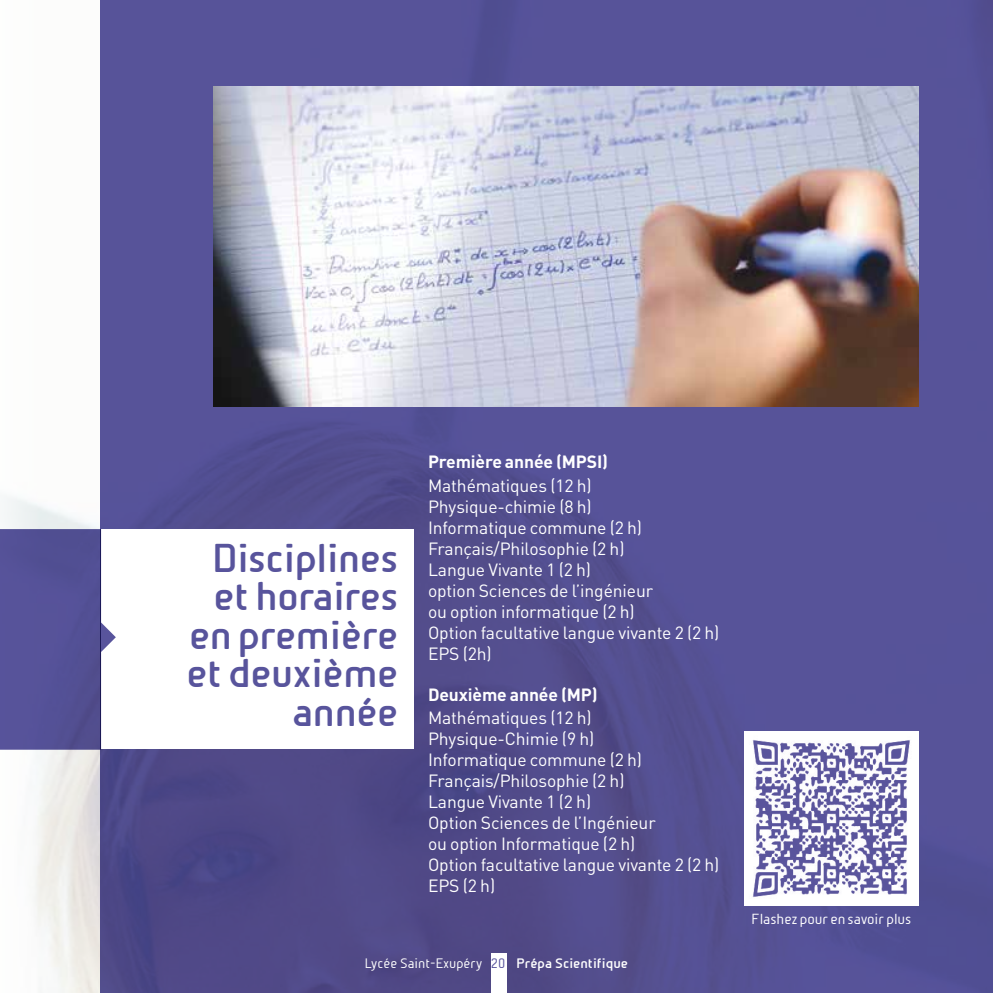
<style>
.page{position:relative;width:993px;height:993px;background:#fff}
.page>*{position:absolute;margin:0;border:0;box-sizing:border-box;transform-origin:0 0}
.t1{font:700 38.5px/38.5px "Beta Sans";letter-spacing:-.005em;color:#58549c;text-align:right}
.t2{font:17.5px/21px "DIN";letter-spacing:-.01em;color:#fff}
.t3{font:700 17.5px "DIN";letter-spacing:-.005em;color:#fff}
.t4{font:14px "Beta Sans Norm";letter-spacing:-.005em;color:#fff}
.t5{font:13.12px "Beta Sans Norm";color:#fff}
.s1{color:#58549c}
.s2{font-family:"Beta Sans";font-weight:700}
</style>
<div class="page">
<img style="left:0;top:0;width:101px;height:992px">
<div style="left:101px;top:0;width:891px;height:992px;background:linear-gradient(to bottom,#5a569d,#524c8c)"></div>
<div style="left:101px;top:529px;width:312px;height:219px;background:#fff"></div>
<div style="left:490px;top:952px;width:16px;height:40px;background:#fff"></div>
<svg style="left:0;top:529px;width:116px;height:220px;background:#6663a0"></svg>
<img style="left:213px;top:87px;width:704px;height:319px">
<img style="left:744px;top:731px;width:173px;height:174px">
<h1 class="t1" style="left:186px;top:538px;width:213px">Disciplines et horaires en première et deuxième année</h1>
<p class="t3" style="left:428px;top:450px;width:181px">Première année (MPSI)</p>
<p class="t2" style="left:428px;top:474px;width:293px">Mathématiques (12 h)<br>Physique-chimie (8 h)<br>Informatique commune (2 h)<br>Français/Philosophie (2 h)<br>Langue Vivante 1 (2 h)<br>option Sciences de l’ingénieur<br>ou option informatique (2 h)<br>Option facultative langue vivante 2 (2 h)<br>EPS (2h)</p>
<p class="t3" style="left:428px;top:682px;width:171px">Deuxième année (MP)</p>
<p class="t2" style="left:428px;top:706px;width:293px">Mathématiques (12 h)<br>Physique-Chimie (9 h)<br>Informatique commune (2 h)<br>Français/Philosophie (2 h)<br>Langue Vivante 1 (2 h)<br>Option Sciences de l’Ingénieur<br>ou option Informatique (2 h)<br>Option facultative langue vivante 2 (2 h)<br>EPS (2 h)</p>
<p class="t5" style="left:365px;top:955px;width:264px">Lycée Saint-Exupéry <span class="s1">20</span> <span class="s2">Prépa Scientifique</span></p>
<p class="t4" style="left:751px;top:910px;width:161px">Flashez pour en savoir plus</p>
</div>
